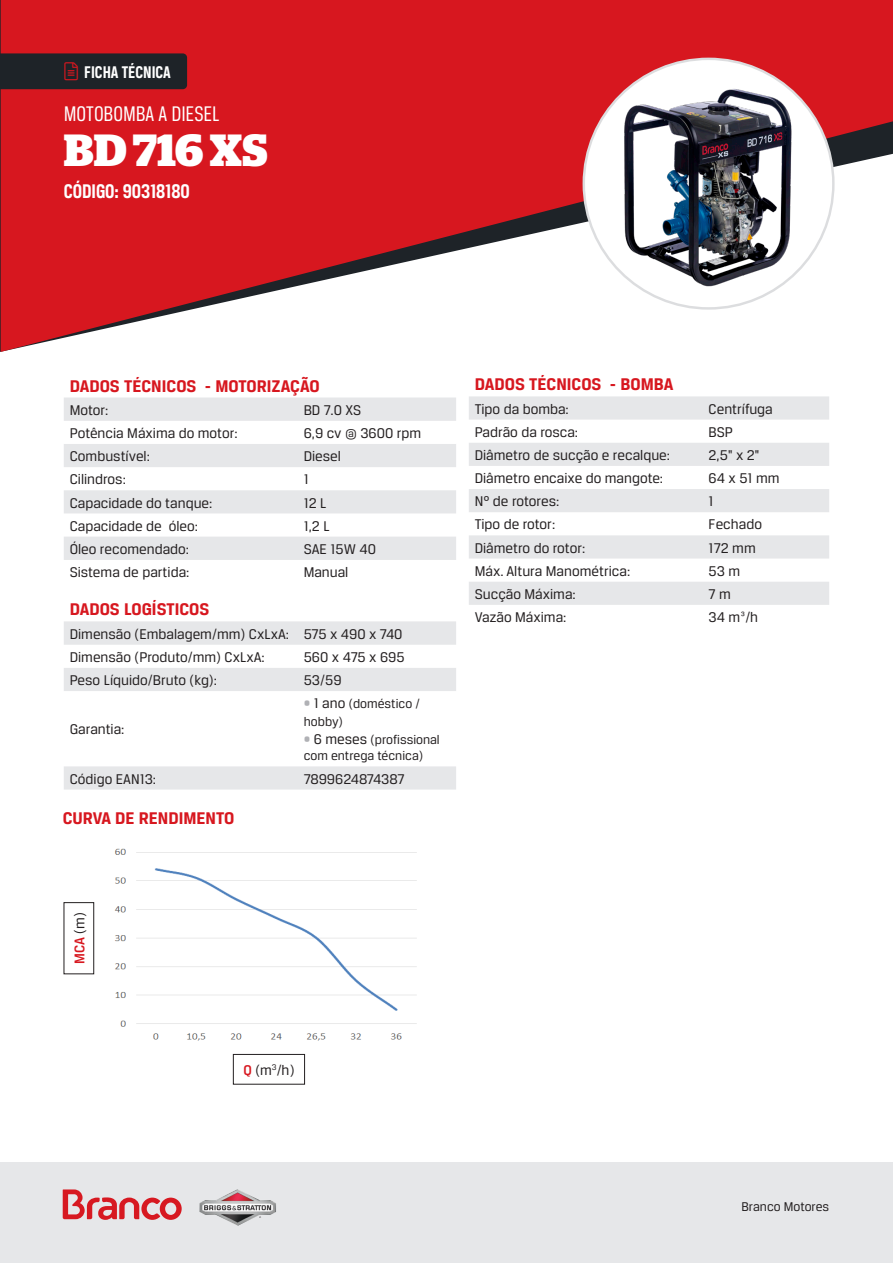
<style>
.page{position:relative;width:893px;height:1263px;background:#fff}
.page>*{position:absolute;margin:0;border:0;box-sizing:border-box;transform-origin:0 0}
.Tipo_de_Produto{font:700 45px "Stag";color:#fff}
.Tipo_de_Produto-2{font:22.5px "Breuer Condensed";letter-spacing:-.005em;color:#fff}
.Código_Produto{font:700 21px "Breuer Condensed";color:#fff}
.Título_Tabela{font:700 18px "Breuer Text";color:#d7171f}
.t1{font:700 18px "Breuer Condensed";color:#fff}
.Texto_Tabela{font:15px "Breuer Text";color:#231f20}
.Texto_Tabela-2{font:500 15px "Breuer Text";color:#d7171f}
.Texto_Tabela-3{font:13.5px/18px "Breuer Text";color:#231f20}
.s1{font-size:15px;color:#b0b1b5}
.s2{font-size:15px}
.s3{font-weight:400;color:#231f20}
.s4{font-weight:500;color:#d7171f}
</style>
<div class="page">
<div style="left:0;top:1162px;width:893px;height:101px;background:#e6e7e9"></div>
<svg style="left:1px;top:0;width:892px;height:352px;fill:#d7171f"></svg>
<svg style="left:63px;top:1189px;width:119px;height:31px"></svg>
<img style="left:200px;top:1189px;width:76px;height:37px">
<svg style="left:64px;top:397px;width:392px;height:163px;fill:#e6e7e9"></svg>
<svg style="left:469px;top:396px;width:360px;height:209px;fill:#e6e7e9"></svg>
<svg style="left:64px;top:621px;width:392px;height:168px"></svg>
<div style="left:64px;top:902px;width:30px;height:72px;border:1px solid #231f20"></div>
<div style="left:233px;top:1054px;width:72px;height:30px;border:1px solid #231f20"></div>
<img style="left:114px;top:848px;width:303px;height:193px">
<div style="left:584px;top:59px;width:249px;height:249px;background:#fff;border-radius:50%"></div>
<img style="left:584px;top:75px;width:249px;height:226px">
<div style="left:0;top:53px;width:187px;height:36px;background:#1e2328"></div>
<p class="t1" style="left:84px;top:62px;width:88px">FICHA TÉCNICA</p>
<p class="Tipo_de_Produto-2" style="left:64px;top:102px;width:157px">MOTOBOMBA A DIESEL</p>
<p class="Tipo_de_Produto" style="left:64px;top:124px;width:205px">BD 716 XS</p>
<p class="Código_Produto" style="left:64px;top:179px;width:128px">CÓDIGO: 90318180</p>
<p class="Título_Tabela" style="left:70px;top:375px;width:252px">DADOS TÉCNICOS - MOTORIZAÇÃO</p>
<p class="Texto_Tabela" style="left:70px;top:402px;width:40px">Motor:</p>
<p class="Texto_Tabela" style="left:304px;top:402px;width:59px">BD 7.0 XS</p>
<p class="Texto_Tabela" style="left:70px;top:425px;width:169px">Potência Máxima do motor:</p>
<p class="Texto_Tabela" style="left:304px;top:425px;width:119px">6,9 cv @ 3600 rpm</p>
<p class="Texto_Tabela" style="left:70px;top:448px;width:82px">Combustível:</p>
<p class="Texto_Tabela" style="left:304px;top:448px;width:39px">Diesel</p>
<p class="Texto_Tabela" style="left:70px;top:471px;width:58px">Cilindros:</p>
<p class="Texto_Tabela" style="left:304px;top:471px;width:7px">1</p>
<p class="Texto_Tabela" style="left:70px;top:494px;width:144px">Capacidade do tanque:</p>
<p class="Texto_Tabela" style="left:304px;top:494px;width:24px">12 L</p>
<p class="Texto_Tabela" style="left:70px;top:517px;width:130px">Capacidade de óleo:</p>
<p class="Texto_Tabela" style="left:304px;top:517px;width:27px">1,2 L</p>
<p class="Texto_Tabela" style="left:70px;top:541px;width:121px">Óleo recomendado:</p>
<p class="Texto_Tabela" style="left:304px;top:541px;width:74px">SAE 15W 40</p>
<p class="Texto_Tabela" style="left:70px;top:564px;width:121px">Sistema de partida:</p>
<p class="Texto_Tabela" style="left:304px;top:564px;width:46px">Manual</p>
<p class="Título_Tabela" style="left:70px;top:599px;width:141px">DADOS LOGÍSTICOS</p>
<p class="Texto_Tabela" style="left:70px;top:625px;width:221px">Dimensão (Embalagem/mm) CxLxA:</p>
<p class="Texto_Tabela" style="left:304px;top:625px;width:100px">575 x 490 x 740</p>
<p class="Texto_Tabela" style="left:70px;top:649px;width:197px">Dimensão (Produto/mm) CxLxA:</p>
<p class="Texto_Tabela" style="left:304px;top:649px;width:103px">560 x 475 x 695</p>
<p class="Texto_Tabela" style="left:70px;top:672px;width:149px">Peso Líquido/Bruto (kg):</p>
<p class="Texto_Tabela" style="left:304px;top:672px;width:39px">53/59</p>
<p class="Texto_Tabela" style="left:70px;top:721px;width:56px">Garantia:</p>
<p class="Texto_Tabela-3" style="left:304px;top:695px;width:118px"><span class="s1">•</span> <span class="s2">1 ano</span> (doméstico / hobby)</p>
<p class="Texto_Tabela-3" style="left:304px;top:731px;width:138px;line-height:16.2px"><span class="s1">•</span> <span class="s2">6 meses</span> (profissional com entrega técnica)</p>
<p class="Texto_Tabela" style="left:70px;top:770px;width:88px">Código EAN13:</p>
<p class="Texto_Tabela" style="left:304px;top:770px;width:102px">7899624874387</p>
<p class="Título_Tabela" style="left:63px;top:808px;width:173px">CURVA DE RENDIMENTO</p>
<p class="Texto_Tabela-2" style="left:71px;top:964px;width:53px;rotate:-90deg">MCA <span class="s3">(m)</span></p>
<p class="Título_Tabela" style="left:475px;top:374px;width:200px">DADOS TÉCNICOS - BOMBA</p>
<p class="Texto_Tabela" style="left:475px;top:400px;width:96px">Tipo da bomba:</p>
<p class="Texto_Tabela" style="left:709px;top:400px;width:66px">Centrífuga</p>
<p class="Texto_Tabela" style="left:475px;top:424px;width:105px">Padrão da rosca:</p>
<p class="Texto_Tabela" style="left:709px;top:424px;width:26px">BSP</p>
<p class="Texto_Tabela" style="left:475px;top:447px;width:197px">Diâmetro de sucção e recalque:</p>
<p class="Texto_Tabela" style="left:709px;top:447px;width:52px">2,5" x 2"</p>
<p class="Texto_Tabela" style="left:475px;top:470px;width:190px">Diâmetro encaixe do mangote:</p>
<p class="Texto_Tabela" style="left:709px;top:470px;width:73px">64 x 51 mm</p>
<p class="Texto_Tabela" style="left:475px;top:493px;width:86px">N° de rotores:</p>
<p class="Texto_Tabela" style="left:709px;top:493px;width:7px">1</p>
<p class="Texto_Tabela" style="left:475px;top:516px;width:82px">Tipo de rotor:</p>
<p class="Texto_Tabela" style="left:709px;top:516px;width:55px">Fechado</p>
<p class="Texto_Tabela" style="left:475px;top:539px;width:112px">Diâmetro do rotor:</p>
<p class="Texto_Tabela" style="left:709px;top:539px;width:49px">172 mm</p>
<p class="Texto_Tabela" style="left:475px;top:563px;width:157px">Máx. Altura Manométrica:</p>
<p class="Texto_Tabela" style="left:709px;top:563px;width:33px">53 m</p>
<p class="Texto_Tabela" style="left:475px;top:586px;width:103px">Sucção Máxima:</p>
<p class="Texto_Tabela" style="left:709px;top:586px;width:24px">7 m</p>
<p class="Texto_Tabela" style="left:475px;top:609px;width:93px">Vazão Máxima:</p>
<p class="Texto_Tabela" style="left:709px;top:609px;width:51px">34 m³/h</p>
<p class="Texto_Tabela" style="left:243px;top:1062px;width:53px"><span class="s4">Q</span> (m<sup>3</sup>/h)</p>
<p class="Texto_Tabela-3" style="left:741px;top:1197px;width:89px">Branco Motores</p>
</div>
